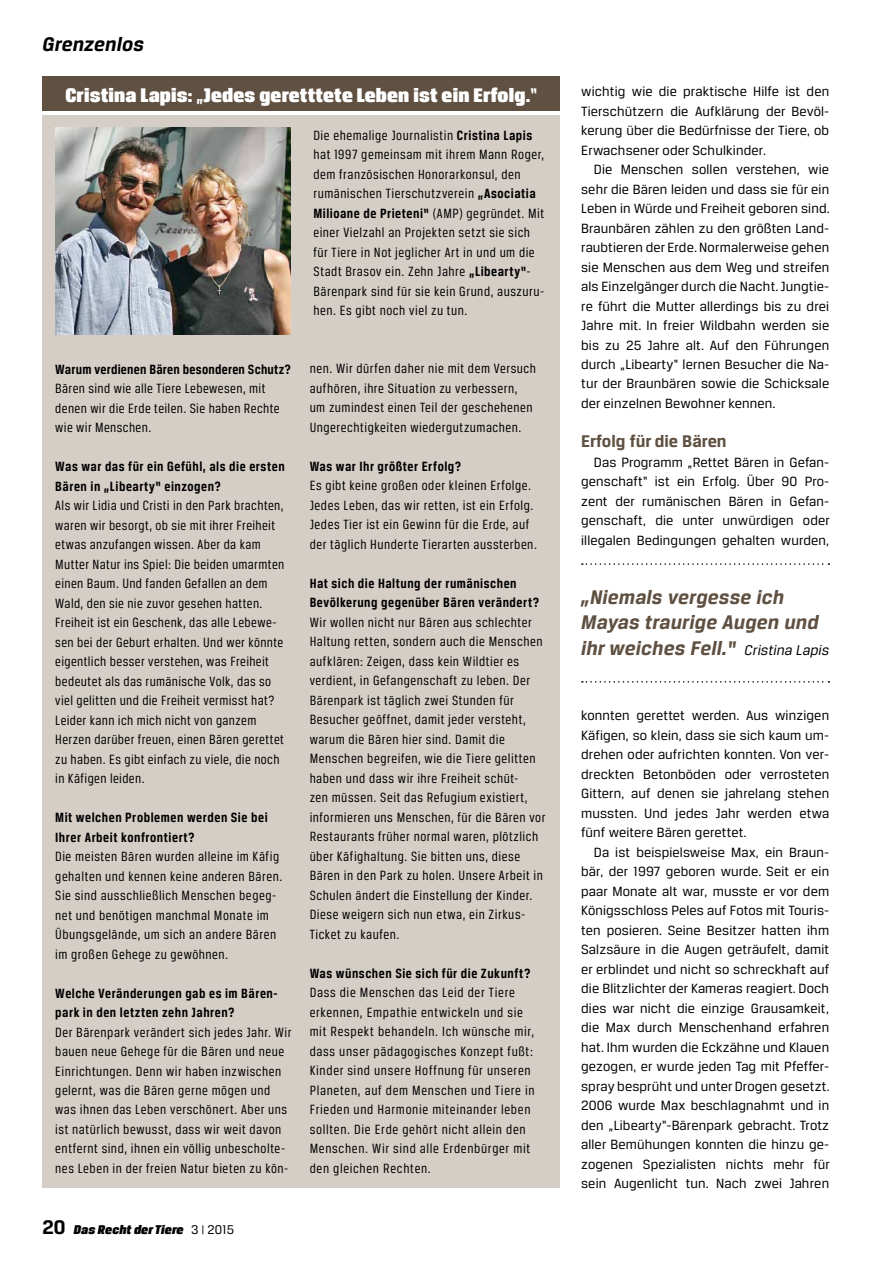
<style>
.page{position:relative;width:893px;height:1263px;background:#fff}
.page>*{position:absolute;margin:0;border:0;box-sizing:border-box;transform-origin:0 0}
.t1{font:italic 700 21px/25.5px "Breuer Text";letter-spacing:.01em;color:#5f5041}
.t2{font:21px "Breuer Headline";letter-spacing:.01em;color:#fff}
.t3{font:italic 700 21px "Breuer Text";letter-spacing:.01em;color:#000}
.t4{font:700 18px "Breuer Text";color:#5f5041}
.t5{font:14.25px/19.5px "Breuer Condensed";letter-spacing:.03em;color:#000;scale:1.05 1}
.t6{font:14.25px/19.5px "Breuer Text";letter-spacing:.01em;color:#000;text-align:justify}
.t7{font:700 14.25px/19.5px "Breuer Condensed";letter-spacing:.035em;color:#000;scale:1.05 1}
.t8{font:700 14.25px "Breuer Condensed";letter-spacing:.015em;color:#000;scale:1.05 1}
.t9{font:italic 13.5px "Breuer Headline";letter-spacing:.01em;color:#000}
.s1{font-family:"Breuer Text";font-weight:700;font-style:normal;font-size:21px}
.s2{font-family:"Breuer Text";font-style:normal}
.s3{font-family:"Breuer Text";font-style:normal;font-size:10.95px}
.s4{font-weight:700}
.s5{font-weight:400;font-size:15px;color:#000}
</style>
<div class="page">
<div style="left:43px;top:116px;width:517px;height:1072px;background:#d5cec7"></div>
<div style="left:43px;top:77px;width:517px;height:34px;background:#5f5041"></div>
<img style="left:55px;top:128px;width:236px;height:207px">
<svg style="left:582px;top:563px;width:247px;height:2px"></svg>
<svg style="left:582px;top:681px;width:247px;height:2px"></svg>
<h1 class="t3" style="left:43px;top:32px;width:103px">Grenzenlos</h1>
<h1 class="t2" style="left:65px;top:83px;width:473px">Cristina Lapis: „Jedes geretttete Leben ist ein Erfolg.“</h1>
<p class="t8" style="left:55px;top:361px;width:226px">Warum verdienen Bären besonderen Schutz?</p>
<p class="t5" style="left:55px;top:378px;width:215px">Bären sind wie alle Tiere Lebewesen, mit denen wir die Erde teilen. Sie haben Rechte wie wir Menschen.</p>
<p class="t7" style="left:55px;top:457px;width:220px">Was war das für ein Gefühl, als die ersten<br>Bären in „Libearty“ einzogen?</p>
<p class="t5" style="left:55px;top:495px;width:220px">Als wir Lidia und Cristi in den Park brachten, waren wir besorgt, ob sie mit ihrer Freiheit etwas anzufangen wissen. Aber da kam Mutter Natur ins Spiel: Die beiden umarmten einen Baum. Und fanden Gefallen an dem Wald, den sie nie zuvor gesehen hatten.<br>Freiheit ist ein Geschenk, das alle Lebewe&shy;sen bei der Geburt erhalten. Und wer könnte eigentlich besser verstehen, was Freiheit bedeutet als das rumänische Volk, das so viel gelitten und die Freiheit vermisst hat?<br>Leider kann ich mich nicht von ganzem Herzen darüber freuen, einen Bären gerettet zu haben. Es gibt einfach zu viele, die noch in Käfigen leiden.</p>
<p class="t7" style="left:55px;top:807px;width:204px">Mit welchen Problemen werden Sie bei<br>Ihrer Arbeit konfrontiert?</p>
<p class="t5" style="left:55px;top:846px;width:218px">Die meisten Bären wurden alleine im Käfig gehalten und kennen keine anderen Bären.<br>Sie sind ausschließlich Menschen begeg&shy;net und benötigen manchmal Monate im Übungsgelände, um sich an andere Bären im großen Gehege zu gewöhnen.</p>
<p class="t7" style="left:55px;top:983px;width:213px">Welche Veränderungen gab es im Bären&shy;park in den letzten zehn Jahren?</p>
<p class="t5" style="left:55px;top:1022px;width:226px">Der Bärenpark verändert sich jedes Jahr. Wir bauen neue Gehege für die Bären und neue Einrichtungen. Denn wir haben inzwischen gelernt, was die Bären gerne mögen und was ihnen das Leben verschönert. Aber uns ist natürlich bewusst, dass wir weit davon entfernt sind, ihnen ein völlig unbescholte&shy;nes Leben in der freien Natur bieten zu kön-</p>
<p class="t9" style="left:43px;top:1222px;width:193px"><span class="s1">20</span> Das Recht der Tiere <span class="s2">3</span> <span class="s3">|</span> <span class="s2">2015</span></p>
<p class="t5" style="left:313px;top:125px;width:221px">Die ehemalige Journalistin <span class="s4">Cristina Lapis </span>hat 1997 gemeinsam mit ihrem Mann Roger, dem französischen Honorarkonsul, den rumänischen Tierschutzverein <span class="s4">„Asociatia Milioane de Prieteni“</span> (AMP) gegründet. Mit einer Vielzahl an Projekten setzt sie sich für Tiere in Not jeglicher Art in und um die Stadt Brasov ein. Zehn Jahre <span class="s4">„Libearty“</span>- Bärenpark sind für sie kein Grund, auszuru&shy;hen. Es gibt noch viel zu tun.</p>
<p class="t5" style="left:310px;top:359px;width:217px">nen. Wir dürfen daher nie mit dem Versuch aufhören, ihre Situation zu verbessern, um zumindest einen Teil der geschehenen Ungerechtigkeiten wiedergutzumachen.</p>
<p class="t7" style="left:310px;top:456px;width:146px">Was war Ihr größter Erfolg?</p>
<p class="t5" style="left:310px;top:476px;width:218px">Es gibt keine großen oder kleinen Erfolge.<br>Jedes Leben, das wir retten, ist ein Erfolg.<br>Jedes Tier ist ein Gewinn für die Erde, auf der täglich Hunderte Tierarten aussterben.</p>
<p class="t7" style="left:310px;top:573px;width:220px">Hat sich die Haltung der rumänischen<br>Bevölkerung gegenüber Bären verändert?</p>
<p class="t5" style="left:310px;top:612px;width:226px">Wir wollen nicht nur Bären aus schlechter Haltung retten, sondern auch die Menschen aufklären: Zeigen, dass kein Wildtier es verdient, in Gefangenschaft zu leben. Der Bärenpark ist täglich zwei Stunden für Besucher geöffnet, damit jeder versteht, warum die Bären hier sind. Damit die Menschen begreifen, wie die Tiere gelitten haben und dass wir ihre Freiheit schüt-<br>zen müssen. Seit das Refugium existiert, informieren uns Menschen, für die Bären vor Restaurants früher normal waren, plötzlich über Käfighaltung. Sie bitten uns, diese Bären in den Park zu holen. Unsere Arbeit in Schulen ändert die Einstellung der Kinder.<br>Diese weigern sich nun etwa, ein Zirkus-Ticket zu kaufen.</p>
<p class="t7" style="left:310px;top:963px;width:212px">Was wünschen Sie sich für die Zukunft?</p>
<p class="t5" style="left:310px;top:983px;width:216px">Dass die Menschen das Leid der Tiere erkennen, Empathie entwickeln und sie mit Respekt behandeln. Ich wünsche mir, dass unser pädagogisches Konzept fußt:<br>Kinder sind unsere Hoffnung für unseren Planeten, auf dem Menschen und Tiere in Frieden und Harmonie miteinander leben sollten. Die Erde gehört nicht allein den Menschen. Wir sind alle Erdenbürger mit den gleichen Rechten.</p>
<p class="t6" style="left:581px;top:81px;width:250px">wichtig wie die praktische Hilfe ist den Tierschützern die Aufklärung der Bevöl&shy;kerung über die Bedürfnisse der Tiere, ob Erwachsener oder Schulkinder.</p>
<p class="t6" style="left:581px;top:159px;width:250px;text-indent:13px">Die Menschen sollen verstehen, wie sehr die Bären leiden und dass sie für ein Leben in Würde und Freiheit geboren sind.<br>Braunbären zählen zu den größten Land&shy;raubtieren der Erde. Normalerweise gehen sie Menschen aus dem Weg und streifen als Einzelgänger durch die Nacht. Jungtie&shy;re führt die Mutter allerdings bis zu drei Jahre mit. In freier Wildbahn werden sie bis zu 25 Jahre alt. Auf den Führungen durch „Libearty“ lernen Besucher die Na&shy;tur der Braunbären sowie die Schicksale der einzelnen Bewohner kennen.</p>
<p class="t4" style="left:581px;top:431px;width:147px">Erfolg für die Bären</p>
<p class="t6" style="left:581px;top:452px;width:250px;text-indent:13px">Das Programm „Rettet Bären in Gefan&shy;genschaft“ ist ein Erfolg. Über 90 Pro&shy;zent der rumänischen Bären in Gefan&shy;genschaft, die unter unwürdigen oder illegalen Bedingungen gehalten wurden,</p>
<h1 class="t1" style="left:581px;top:584px;width:250px">„Niemals vergesse ich<br>Mayas traurige Augen und ihr weiches Fell.“ <span class="s5">Cristina Lapis</span></h1>
<p class="t6" style="left:581px;top:705px;width:250px">konnten gerettet werden. Aus winzigen Käfigen, so klein, dass sie sich kaum um&shy;drehen oder aufrichten konnten. Von ver&shy;dreckten Betonböden oder verrosteten Gittern, auf denen sie jahrelang stehen mussten. Und jedes Jahr werden etwa fünf weitere Bären gerettet.</p>
<p class="t6" style="left:581px;top:842px;width:250px;text-indent:13px">Da ist beispielsweise Max, ein Braun&shy;bär, der 1997 geboren wurde. Seit er ein paar Monate alt war, musste er vor dem Königsschloss Peles auf Fotos mit Touris&shy;ten posieren. Seine Besitzer hatten ihm Salzsäure in die Augen geträufelt, damit er erblindet und nicht so schreckhaft auf die Blitzlichter der Kameras reagiert. Doch dies war nicht die einzige Grausamkeit, die Max durch Menschenhand erfahren hat. Ihm wurden die Eckzähne und Klauen gezogen, er wurde jeden Tag mit Pfeffer&shy;spray besprüht und unter Drogen gesetzt.<br>2006 wurde Max beschlagnahmt und in den „Libearty“-Bärenpark gebracht. Trotz aller Bemühungen konnten die hinzu ge&shy;zogenen Spezialisten nichts mehr für sein Augenlicht tun. Nach zwei Jahren</p>
</div>
